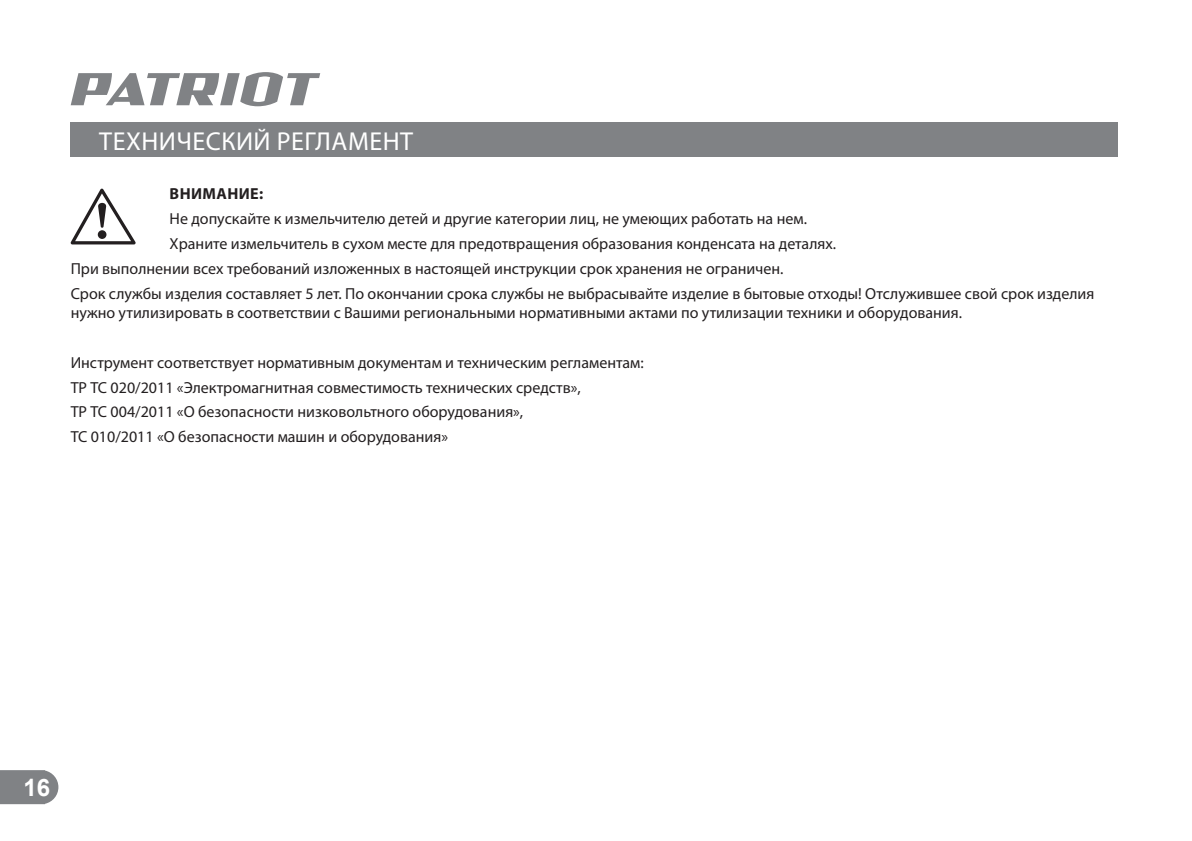
<style>
.page{position:relative;width:1192px;height:841px;background:#fff}
.page>*{position:absolute;margin:0;border:0;box-sizing:border-box;transform-origin:0 0}
.t1{font:26px "Myriad Pro";letter-spacing:.02em;color:#fff}
.t2{font:700 24px "Arial";color:#fff}
.t3{font:16px/24.8px "Myriad Pro";color:#231f20}
.t4{font:700 16px "Myriad Pro";letter-spacing:.025em;color:#231f20}
</style>
<div class="page">
<svg style="left:0;top:770px;width:58px;height:34px"></svg>
<div style="left:71px;top:123px;width:1046px;height:34px;background:#808285"></div>
<svg style="left:71px;top:72px;width:249px;height:34px"></svg>
<svg style="left:70px;top:188px;width:66px;height:56px"></svg>
<h1 class="t1" style="left:99px;top:125px;width:315px">ТЕХНИЧЕСКИЙ РЕГЛАМЕНТ</h1>
<p class="t4" style="left:170px;top:183px;width:95px">ВНИМАНИЕ:</p>
<p class="t3" style="left:170px;top:206px;width:639px">Не допускайте к измельчителю детей и другие категории лиц, не умеющих работать на нем.</p>
<p class="t3" style="left:170px;top:231px;width:668px">Храните измельчитель в сухом месте для предотвращения образования конденсата на деталях.</p>
<p class="t3" style="left:71px;top:256px;width:714px">При выполнении всех требований изложенных в настоящей инструкции срок хранения не ограничен.</p>
<p class="t3" style="left:71px;top:281px;width:1025px">Срок службы изделия составляет 5 лет. По окончании срока службы не выбрасывайте изделие в бытовые отходы! Отслужившее свой срок изделия</p>
<p class="t3" style="left:71px;top:300px;width:893px">нужно утилизировать в соответствии с Вашими региональными нормативными актами по утилизации техники и оборудования.</p>
<p class="t3" style="left:71px;top:350px;width:574px">Инструмент соответствует нормативным документам и техническим регламентам:<br>ТР ТС 020/2011 «Электромагнитная совместимость технических средств»,<br>ТР ТС 004/2011 «О безопасности низковольтного оборудования»,<br>ТС 010/2011 «О безопасности машин и оборудования»</p>
<h2 class="t2" style="left:23px;top:770px;width:28px">16</h2>
</div>
